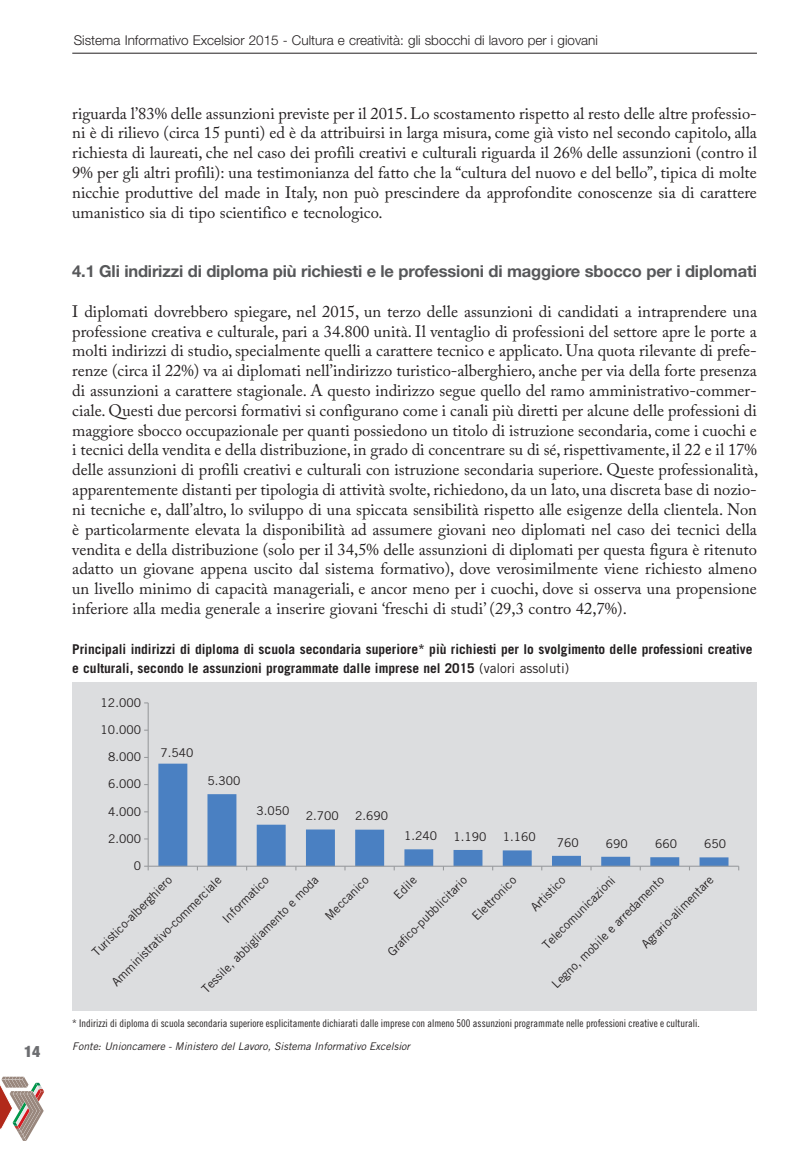
<style>
.page{position:relative;width:808px;height:1149px;background:#fff}
.page>*{position:absolute;margin:0;border:0;box-sizing:border-box;transform-origin:0 0}
.t1{font:16.5px/19.8px "Adobe Caslon Pro";color:#231f20;text-align:justify}
.t2{font:700 16.5px "Helvetica Neue LT Std";letter-spacing:-.01em;color:#57585a}
.t3{font:900 condensed 15.75px "Helvetica Neue LT Std";color:#6c6d70}
.t4{font:700 13.5px/19.8px "Trade Gothic LT Std";color:#231f20}
.t5{font:300 13.5px "Helvetica Neue LT Std";color:#231f20}
.t6{font:12px "Trade Gothic LT Std";color:#231f20}
.t7{font:10.5px "Trade Gothic LT Std Cn 18";color:#231f20}
.t8{font:italic 10.5px "Trade Gothic LT Std";color:#231f20}
.s1{font-weight:400}
</style>
<div class="page">
<hr style="left:72px;top:53px;width:685px;height:1px;background:#231f20">
<svg style="left:0;top:1076px;width:45px;height:64px"></svg>
<div style="left:72px;top:682px;width:685px;height:328px;background:#dcdddf"></div>
<svg style="left:158px;top:763px;width:570px;height:102px"></svg>
<hr style="left:148px;top:702px;width:1px;height:163px;background:#989a9d">
<hr style="left:148px;top:865px;width:591px;height:1px;background:#989a9d">
<svg style="left:144px;top:865px;width:5px;height:5px"></svg>
<p class="t3" style="left:24px;top:1045px;width:18px">14</p>
<p class="t5" style="left:74px;top:36px;width:526px">Sistema Informativo Excelsior 2015 - Cultura e creatività: gli sbocchi di lavoro per i giovani</p>
<p class="t1" style="left:72px;top:105px;width:686px">riguarda l’83% delle assunzioni previste per il 2015. Lo scostamento rispetto al resto delle altre professio&shy;ni è di rilievo (circa 15 punti) ed è da attribuirsi in larga misura, come già visto nel secondo capitolo, alla richiesta di laureati, che nel caso dei profili creativi e culturali riguarda il 26% delle assunzioni (contro il 9% per gli altri profili): una testimonianza del fatto che la “cultura del nuovo e del bello”, tipica di molte nicchie produttive del made in Italy, non può prescindere da approfondite conoscenze sia di carattere umanistico sia di tipo scientifico e tecnologico.</p>
<p class="t2" style="left:72px;top:265px;width:686px">4.1 Gli indirizzi di diploma più richiesti e le professioni di maggiore sbocco per i diplomati</p>
<p class="t1" style="left:72px;top:303px;width:687px">I diplomati dovrebbero spiegare, nel 2015, un terzo delle assunzioni di candidati a intraprendere una professione creativa e culturale, pari a 34.800 unità. Il ventaglio di professioni del settore apre le porte a molti indirizzi di studio, specialmente quelli a carattere tecnico e applicato. Una quota rilevante di prefe&shy;renze (circa il 22%) va ai diplomati nell’indirizzo turistico-alberghiero, anche per via della forte presenza di assunzioni a carattere stagionale. A questo indirizzo segue quello del ramo amministrativo-commer&shy;ciale. Questi due percorsi formativi si configurano come i canali più diretti per alcune delle professioni di maggiore sbocco occupazionale per quanti possiedono un titolo di istruzione secondaria, come i cuochi e i tecnici della vendita e della distribuzione, in grado di concentrare su di sé, rispettivamente, il 22 e il 17% delle assunzioni di profili creativi e culturali con istruzione secondaria superiore. Queste professionalità, apparentemente distanti per tipologia di attività svolte, richiedono, da un lato, una discreta base di nozio&shy;ni tecniche e, dall’altro, lo sviluppo di una spiccata sensibilità rispetto alle esigenze della clientela. Non è particolarmente elevata la disponibilità ad assumere giovani neo diplomati nel caso dei tecnici della vendita e della distribuzione (solo per il 34,5% delle assunzioni di diplomati per questa figura è ritenuto adatto un giovane appena uscito dal sistema formativo), dove verosimilmente viene richiesto almeno un livello minimo di capacità manageriali, e ancor meno per i cuochi, dove si osserva una propensione inferiore alla media generale a inserire giovani ‘freschi di studi’ (29,3 contro 42,7%).</p>
<p class="t4" style="left:72px;top:640px;width:682px">Principali indirizzi di diploma di scuola secondaria superiore* più richiesti per lo svolgimento delle professioni creative e culturali, secondo le assunzioni programmate dalle imprese nel 2015 <span class="s1">(valori assoluti)</span></p>
<p class="t6" style="left:101px;top:697px;width:42px">12.000</p>
<p class="t6" style="left:101px;top:725px;width:42px">10.000</p>
<p class="t6" style="left:108px;top:752px;width:35px">8.000</p>
<p class="t6" style="left:108px;top:779px;width:35px">6.000</p>
<p class="t6" style="left:108px;top:806px;width:35px">4.000</p>
<p class="t6" style="left:108px;top:833px;width:35px">2.000</p>
<p class="t6" style="left:134px;top:861px;width:9px">0</p>
<p class="t6" style="left:160px;top:748px;width:34px">7.540</p>
<p class="t6" style="left:207px;top:776px;width:34px">5.300</p>
<p class="t6" style="left:257px;top:806px;width:34px">3.050</p>
<p class="t6" style="left:306px;top:811px;width:34px">2.700</p>
<p class="t6" style="left:355px;top:811px;width:34px">2.690</p>
<p class="t6" style="left:404px;top:831px;width:34px">1.240</p>
<p class="t6" style="left:453px;top:831px;width:34px">1.190</p>
<p class="t6" style="left:503px;top:832px;width:34px">1.160</p>
<p class="t6" style="left:557px;top:837px;width:23px">760</p>
<p class="t6" style="left:606px;top:838px;width:23px">690</p>
<p class="t6" style="left:655px;top:839px;width:23px">660</p>
<p class="t6" style="left:704px;top:839px;width:23px">650</p>
<p class="t6" style="left:541px;top:943px;width:99px;rotate:-45deg">Telecomunicazioni</p>
<p class="t6" style="left:640px;top:942px;width:98px;rotate:-45deg">Agrario-alimentare</p>
<p class="t6" style="left:111px;top:980px;width:151px;rotate:-45deg">Amministrativo-commerciale</p>
<p class="t6" style="left:221px;top:917px;width:61px;rotate:-45deg">Informatico</p>
<p class="t6" style="left:201px;top:987px;width:161px;rotate:-45deg">Tessile, abbigliamento e moda</p>
<p class="t6" style="left:324px;top:914px;width:58px;rotate:-45deg">Meccanico</p>
<p class="t6" style="left:393px;top:893px;width:28px;rotate:-45deg">Edile</p>
<p class="t6" style="left:471px;top:914px;width:58px;rotate:-45deg">Elettronico</p>
<p class="t6" style="left:530px;top:905px;width:45px;rotate:-45deg">Artistico</p>
<p class="t6" style="left:551px;top:982px;width:154px;rotate:-45deg">Legno, mobile e arredamento</p>
<p class="t6" style="left:91px;top:950px;width:109px;rotate:-45deg">Turistico-alberghiero</p>
<p class="t6" style="left:387px;top:950px;width:108px;rotate:-45deg">Grafi co-pubblicitario</p>
<p class="t7" style="left:72px;top:1018px;width:629px">* Indirizzi di diploma di scuola secondaria superiore esplicitamente dichiarati dalle imprese con almeno 500 assunzioni programmate nelle professioni creative e culturali.</p>
<p class="t8" style="left:72px;top:1042px;width:339px">Fonte: Unioncamere - Ministero del Lavoro, Sistema Informativo Excelsior</p>
</div>
